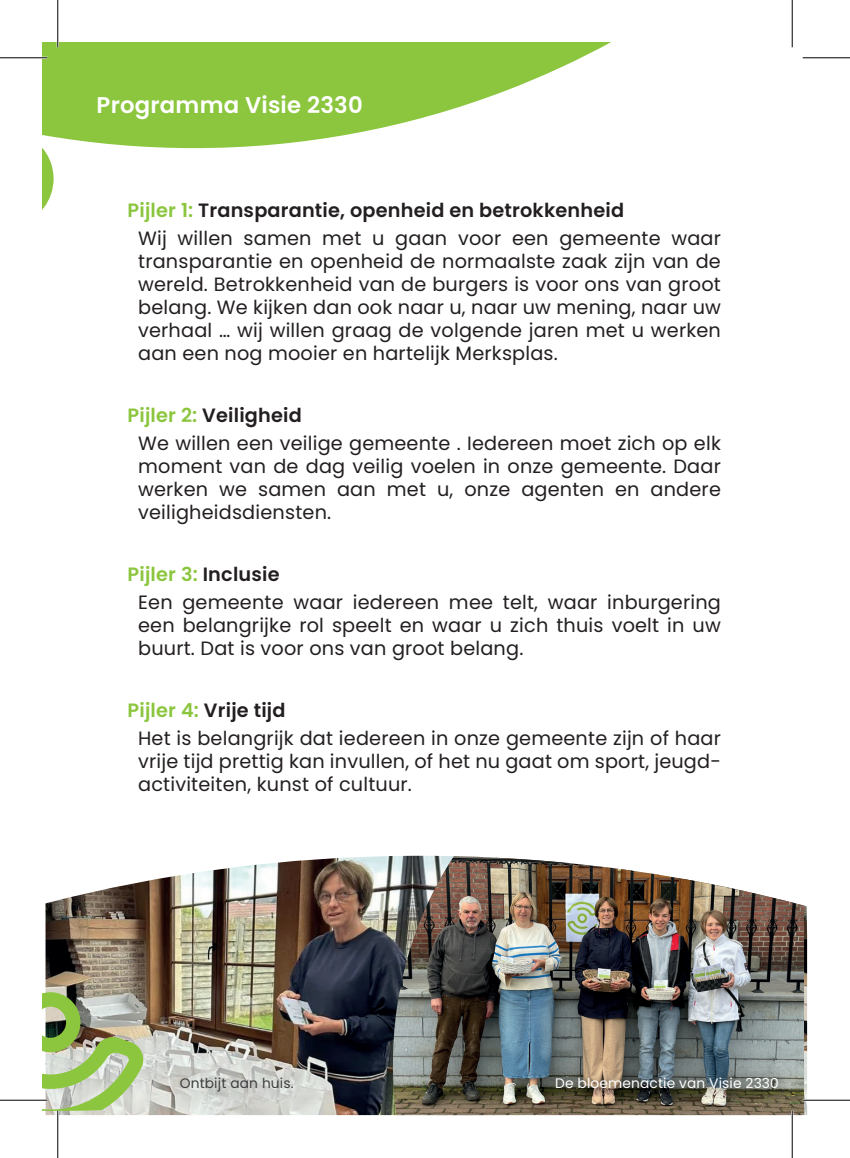
<style>
.page{position:relative;width:850px;height:1158px;background:#fff}
.page>*{position:absolute;margin:0;border:0;box-sizing:border-box;transform-origin:0 0}
.t1{font:600 22.75px "Poppins";letter-spacing:.01em;color:#fff}
.t2{font:19.25px/23.1px "Poppins";letter-spacing:.01em;color:#231f20}
.t3{font:13.83px "Poppins";letter-spacing:.01em;color:#fff}
.t4{font:13.83px "Poppins";letter-spacing:.01em;color:#3e3e3f}
.s1{font-weight:600;color:#8bc63e}
.s2{font-weight:600}
</style>
<div class="page">
<img style="left:46px;top:855px;width:761px;height:259px">
<img style="left:393px;top:856px;width:411px;height:258px">
<svg style="left:43px;top:149px;width:11px;height:60px"></svg>
<svg style="left:43px;top:43px;width:566px;height:105px;fill:#8bc63e"></svg>
<img style="left:540px;top:1061px;width:254px;height:50px">
<svg style="left:43px;top:992px;width:102px;height:118px;background:#aabd8a"></svg>
<hr style="left:0;top:57px;width:47px;height:2px;background:#fff">
<hr style="left:0;top:1098px;width:47px;height:3px;background:#fff">
<hr style="left:802px;top:1098px;width:48px;height:3px;background:#fff">
<hr style="left:57px;top:0;width:2px;height:47px;background:#fff">
<hr style="left:57px;top:1110px;width:2px;height:47px;background:#fff">
<hr style="left:791px;top:1110px;width:2px;height:47px;background:#fff">
<hr style="left:0;top:57px;width:47px;height:1px;background:#000">
<hr style="left:802px;top:57px;width:48px;height:1px;background:#000">
<hr style="left:0;top:1099px;width:47px;height:1px;background:#000">
<hr style="left:802px;top:1099px;width:48px;height:1px;background:#000">
<hr style="left:57px;top:0;width:1px;height:47px;background:#000">
<hr style="left:57px;top:1110px;width:1px;height:47px;background:#000">
<hr style="left:792px;top:0;width:1px;height:47px;background:#000">
<hr style="left:792px;top:1110px;width:1px;height:47px;background:#000">
<p class="t1" style="left:97px;top:92px;width:268px">Programma Visie 2330</p>
<p class="t2" style="left:138px;top:196px;width:584px;line-height:28px;text-indent:-10px"><span class="s1">Pijler 1:</span> <span class="s2">Transparantie, openheid en betrokkenheid<br></span>Wij willen samen met u gaan voor een gemeente waar</p>
<p class="t2" style="left:138px;top:250px;width:584px;text-align:justify">transparantie en openheid de normaalste zaak zijn van de wereld. Betrokkenheid van de burgers is voor ons van groot belang. We kijken dan ook naar u, naar uw mening, naar uw verhaal … wij willen graag de volgende jaren met u werken aan een nog mooier en hartelijk Merksplas.</p>
<p class="t2" style="left:138px;top:401px;width:584px;line-height:28px;text-indent:-10px"><span class="s1">Pijler 2:</span> <span class="s2">Veiligheid<br></span>We willen een veilige gemeente . Iedereen moet zich op elk</p>
<p class="t2" style="left:138px;top:455px;width:584px;text-align:justify">moment van de dag veilig voelen in onze gemeente. Daar werken we samen aan met u, onze agenten en andere veiligheidsdiensten.</p>
<p class="t2" style="left:138px;top:560px;width:584px;line-height:28px;text-indent:-10px"><span class="s1">Pijler 3:</span> <span class="s2">Inclusie<br></span>Een gemeente waar iedereen mee telt, waar inburgering</p>
<p class="t2" style="left:138px;top:614px;width:584px">een belangrijke rol speelt en waar u zich thuis voelt in uw buurt. Dat is voor ons van groot belang.</p>
<p class="t2" style="left:138px;top:696px;width:584px;line-height:28px;text-indent:-10px"><span class="s1">Pijler 4:</span> <span class="s2">Vrije tijd<br></span>Het is belangrijk dat iedereen in onze gemeente zijn of haar</p>
<p class="t2" style="left:138px;top:749px;width:584px">vrije tijd prettig kan invullen, of het nu gaat om sport, jeugd&shy;activiteiten, kunst of cultuur.</p>
<p class="t4" style="left:180px;top:1075px;width:115px">Ontbijt aan huis.</p>
<p class="t3" style="left:555px;top:1075px;width:225px">De bloemenactie van Visie 2330</p>
</div>
